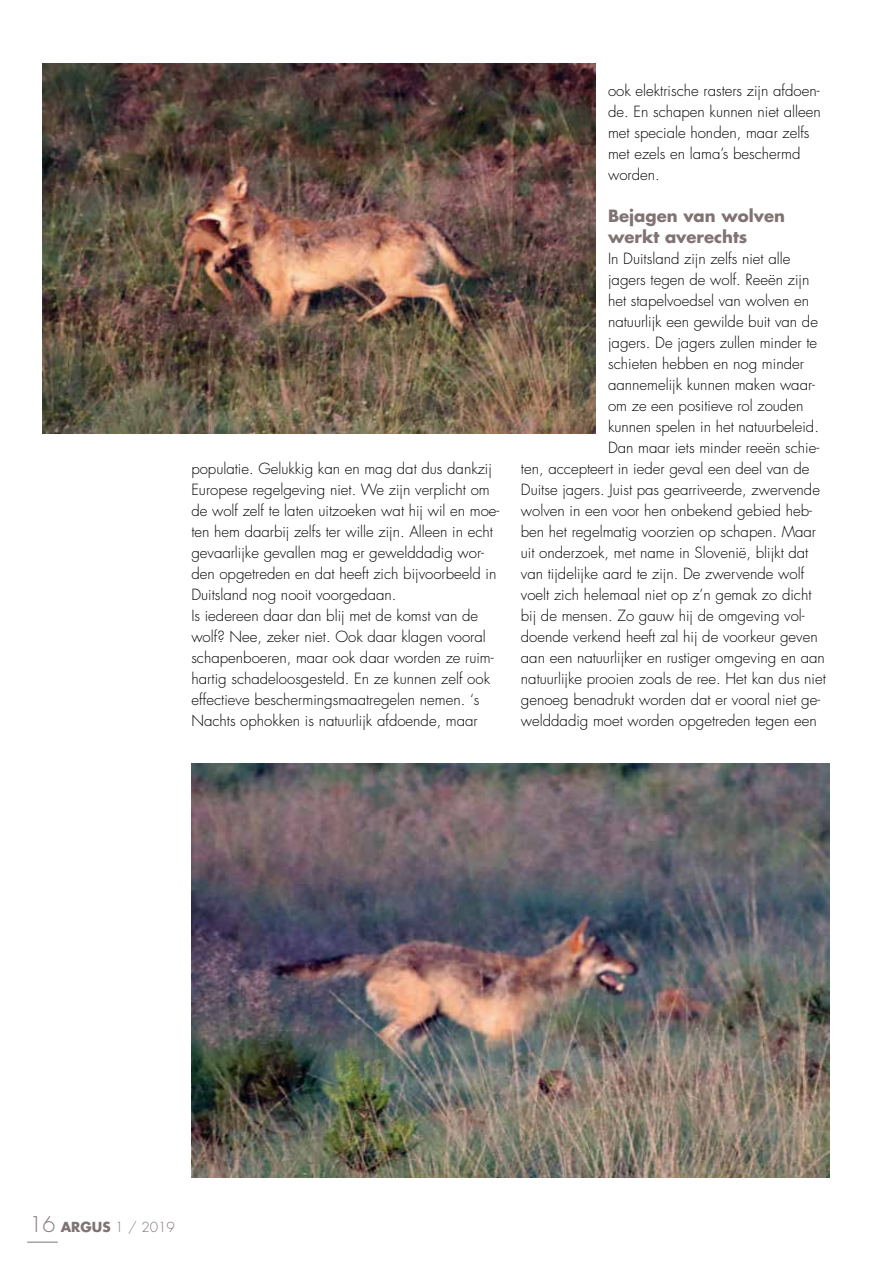
<style>
.page{position:relative;width:893px;height:1263px;background:#fff}
.page>*{position:absolute;margin:0;border:0;box-sizing:border-box;transform-origin:0 0}
.t1{font:700 16.5px/21px "Futura Std";color:#817374}
.t2{font:300 15px/21px "Futura Std";color:#000}
.t3{font:300 13.5px "Futura Std";color:#817374}
.s1{font-size:21px}
.s2{font-weight:700}
</style>
<div class="page">
<hr style="left:27px;top:1242px;width:31px;height:1px;background:#817374">
<img style="left:43px;top:64px;width:552px;height:370px">
<img style="left:191px;top:763px;width:638px;height:415px">
<p class="t2" style="left:191px;top:458px;width:310px">populatie. Gelukkig kan en mag dat dus dankzij Europese regelgeving niet. We zijn verplicht om de wolf zelf te laten uitzoeken wat hij wil en moe&shy;ten hem daarbij zelfs ter wille zijn. Alleen in echt gevaarlijke gevallen mag er gewelddadig wor&shy;den opgetreden en dat heeft zich bijvoorbeeld in Duitsland nog nooit voorgedaan.<br>Is iedereen daar dan blij met de komst van de wolf? Nee, zeker niet. Ook daar klagen vooral schapenboeren, maar ook daar worden ze ruim&shy;hartig schadeloosgesteld. En ze kunnen zelf ook effectieve beschermingsmaatregelen nemen. ‘s Nachts ophokken is natuurlijk afdoende, maar</p>
<p class="t2" style="left:608px;top:80px;width:214px">ook elektrische rasters zijn afdoen&shy;de. En schapen kunnen niet alleen met speciale honden, maar zelfs met ezels en lama’s beschermd worden.</p>
<p class="t1" style="left:608px;top:205px;width:178px">Bejagen van wolven werkt averechts</p>
<p class="t2" style="left:608px;top:248px;width:184px">In Duitsland zijn zelfs niet alle</p>
<p class="t2" style="left:608px;top:269px;width:203px">jagers tegen de wolf. Reeën zijn</p>
<p class="t2" style="left:608px;top:290px;width:203px">het stapelvoedsel van wolven en</p>
<p class="t2" style="left:608px;top:311px;width:211px">natuurlijk een gewilde buit van de</p>
<p class="t2" style="left:608px;top:332px;width:211px">jagers. De jagers zullen minder te</p>
<p class="t2" style="left:608px;top:353px;width:197px">schieten hebben en nog minder</p>
<p class="t2" style="left:608px;top:374px;width:209px">aannemelijk kunnen maken waar-</p>
<p class="t2" style="left:608px;top:395px;width:197px">om ze een positieve rol zouden</p>
<p class="t2" style="left:608px;top:416px;width:212px">kunnen spelen in het natuurbeleid.</p>
<p class="t2" style="left:608px;top:437px;width:213px">Dan maar iets minder reeën schie-</p>
<p class="t2" style="left:521px;top:458px;width:290px">ten, accepteert in ieder geval een deel van de</p>
<p class="t2" style="left:521px;top:479px;width:301px">Duitse jagers. Juist pas gearriveerde, zwervende</p>
<p class="t2" style="left:521px;top:500px;width:293px">wolven in een voor hen onbekend gebied heb-</p>
<p class="t2" style="left:521px;top:521px;width:297px">ben het regelmatig voorzien op schapen. Maar</p>
<p class="t2" style="left:521px;top:542px;width:289px">uit onderzoek, met name in Slovenië, blijkt dat</p>
<p class="t2" style="left:521px;top:563px;width:285px">van tijdelijke aard te zijn. De zwervende wolf</p>
<p class="t2" style="left:521px;top:584px;width:292px">voelt zich helemaal niet op z’n gemak zo dicht</p>
<p class="t2" style="left:521px;top:605px;width:285px">bij de mensen. Zo gauw hij de omgeving vol-</p>
<p class="t2" style="left:521px;top:626px;width:298px">doende verkend heeft zal hij de voorkeur geven</p>
<p class="t2" style="left:521px;top:647px;width:305px">aan een natuurlijker en rustiger omgeving en aan</p>
<p class="t2" style="left:521px;top:668px;width:306px">natuurlijke prooien zoals de ree. Het kan dus niet</p>
<p class="t2" style="left:521px;top:689px;width:301px">genoeg benadrukt worden dat er vooral niet ge-</p>
<p class="t2" style="left:521px;top:710px;width:297px">welddadig moet worden opgetreden tegen een</p>
<p class="t3" style="left:30px;top:1219px;width:147px"><span class="s1">16</span> <span class="s2">ARGUS</span> 1 / 2019</p>
</div>
